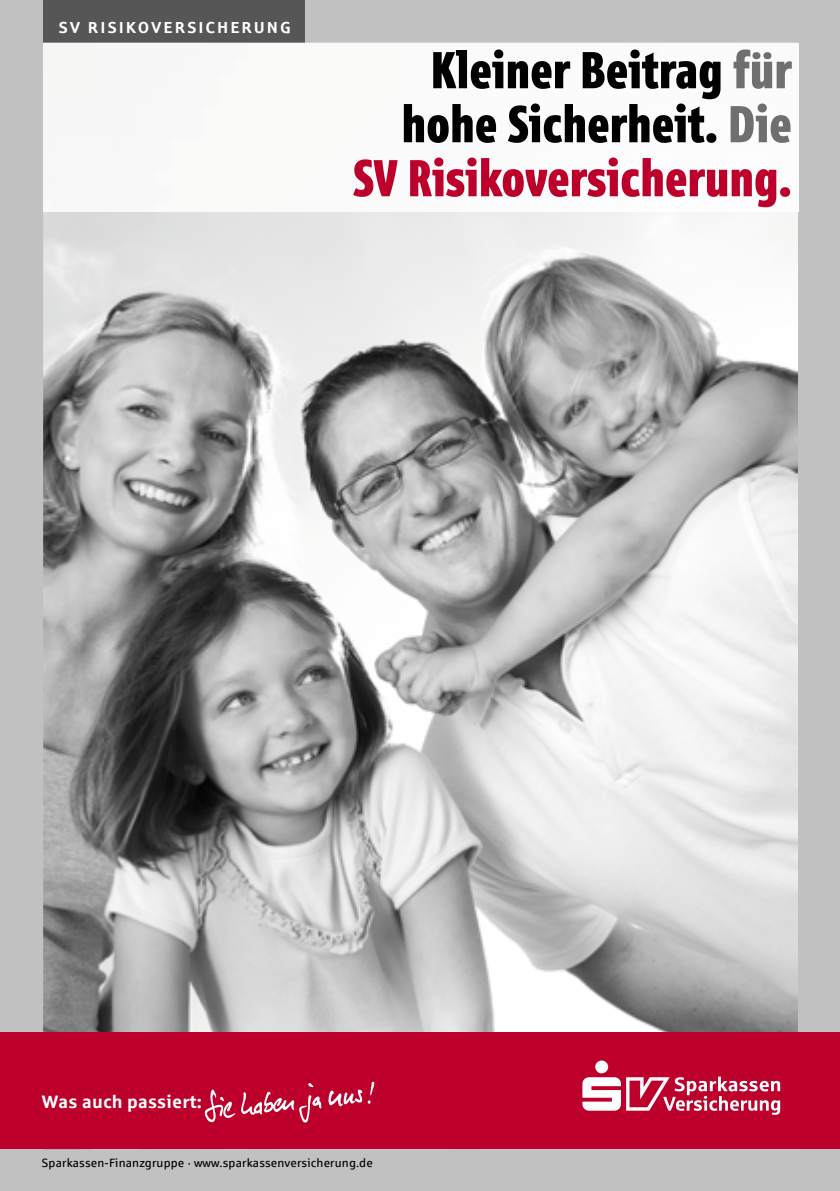
<style>
.page{position:relative;width:840px;height:1191px;background:#fff}
.page>*{position:absolute;margin:0;border:0;box-sizing:border-box;transform-origin:0 0}
.t1{font:52px/54px "Sparkasse XB Condensed";color:#000;text-align:right}
.t2{font:700 18px "Sparkasse Rg";letter-spacing:.01em;color:#fff}
.t3{font:700 16px "Sparkasse Rg";letter-spacing:.125em;color:#fff}
.t4{font:12px "Sparkasse Rg";letter-spacing:.01em;color:#000}
.s1{color:#6f6f6f}
.s2{color:#bd002b}
</style>
<div class="page">
<div style="left:0;top:0;width:839px;height:1191px;background:#c1c1c1"></div>
<div style="left:43px;top:0;width:261px;height:43px;background:#565656"></div>
<img style="left:43px;top:212px;width:754px;height:937px">
<hr style="left:0;top:1032px;width:1px;height:117px;background:#bd002b">
<div style="left:43px;top:43px;width:754px;height:169px;background:#fafafa"></div>
<div style="left:0;top:1032px;width:839px;height:116px;background:#bd002b"></div>
<div style="left:595px;top:1060px;width:12px;height:13px;background:#fff;border-radius:50%"></div>
<svg style="left:582px;top:1076px;width:197px;height:38px"></svg>
<svg style="left:204px;top:1083px;width:117px;height:39px"></svg>
<svg style="left:328px;top:1081px;width:46px;height:25px"></svg>
<p class="t3" style="left:59px;top:18px;width:233px">SV RISIKOVERSICHERUNG</p>
<p class="t1" style="left:352px;top:42px;width:440px">Kleiner Beitrag <span class="s1">für </span>hohe Sicherheit. <span class="s1">Die<br></span><span class="s2">SV Risikoversicherung.</span></p>
<p class="t2" style="left:42px;top:1090px;width:161px">Was auch passiert:</p>
<p class="t4" style="left:42px;top:1155px;width:332px">Sparkassen-Finanzgruppe · www.sparkassenversicherung.de</p>
</div>
